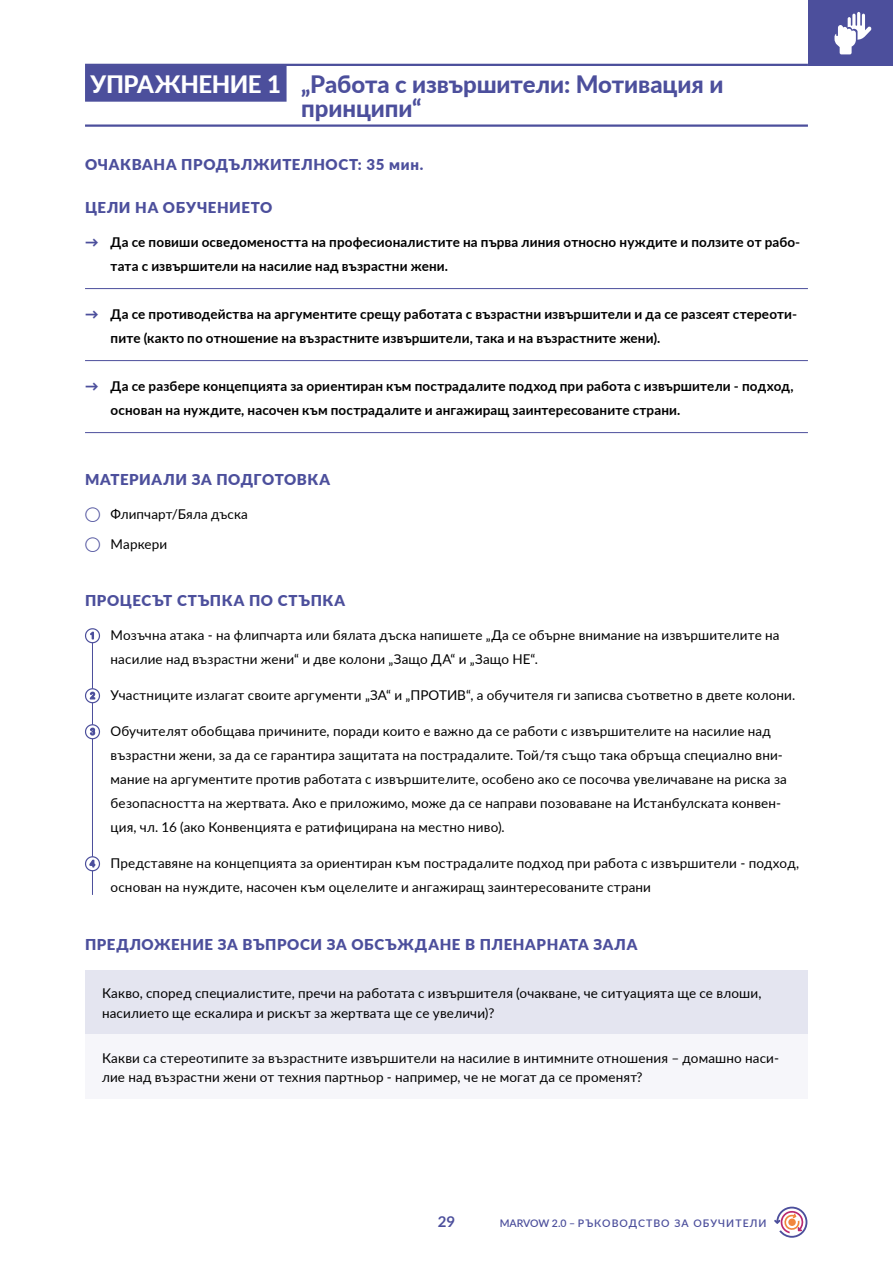
<style>
.page{position:relative;width:893px;height:1263px;background:#fff}
.page>*{position:absolute;margin:0;border:0;box-sizing:border-box;transform-origin:0 0}
.t1{font:800 24px/24px "Lato";letter-spacing:-.005em;color:#4c4f9c}
.t2{font:900 15px "Lato";letter-spacing:.035em;color:#4c4f9c}
.t3{font:700 15px "Lato";color:#4c4f9c}
.t4{font:13.5px/24px "Lato";letter-spacing:.01em;color:#000}
.t5{font:700 13.5px/24px "Lato";letter-spacing:.01em;color:#000}
.t6{font:600 10.5px "Lato";letter-spacing:.1em;color:#4c4f9c}
.s1{color:#fff}
.s2{font-weight:900;color:#4c4f9c}
</style>
<div class="page">
<div style="left:808px;top:0;width:85px;height:66px;background:#4c4f9c"></div>
<svg style="left:834px;top:12px;width:37px;height:42px"></svg>
<svg style="left:774px;top:1206px;width:33px;height:32px"></svg>
<hr style="left:85px;top:124px;width:723px;height:3px;background:#4c4f9c">
<hr style="left:85px;top:64px;width:723px;height:2px;background:#4c4f9c">
<div style="left:85px;top:66px;width:202px;height:36px;background:#4c4f9c"></div>
<hr style="left:85px;top:288px;width:723px;height:1px;background:#4c4f9c">
<hr style="left:85px;top:360px;width:723px;height:1px;background:#4c4f9c">
<hr style="left:85px;top:432px;width:723px;height:1px;background:#4c4f9c">
<hr style="left:92px;top:629px;width:1px;height:266px;background:#4c4f9c">
<div style="left:85px;top:970px;width:723px;height:65px;background:#e4e5f0"></div>
<div style="left:85px;top:1035px;width:723px;height:64px;background:#f6f6fa"></div>
<h1 class="t1" style="left:301px;top:71px;width:424px;text-indent:-210px"><span class="s1">УПРАЖНЕНИЕ 1</span> „Работа с извършители: Мотивация и принципи“</h1>
<p class="t2" style="left:85px;top:153px;width:340px">ОЧАКВАНА ПРОДЪЛЖИТЕЛНОСТ: 35 мин.</p>
<p class="t2" style="left:85px;top:197px;width:189px">ЦЕЛИ НА ОБУЧЕНИЕТО</p>
<p class="t5" style="left:111px;top:230px;width:691px;text-indent:-26px"><span class="s2">→</span> Да се повиши осведомеността на професионалистите на първа линия относно нуждите и ползите от рабо&shy;тата с извършители на насилие над възрастни жени.</p>
<p class="t5" style="left:111px;top:302px;width:688px;text-indent:-26px"><span class="s2">→</span> Да се противодейства на аргументите срещу работата с възрастни извършители и да се разсеят стереоти&shy;пите (както по отношение на възрастните извършители, така и на възрастните жени).</p>
<p class="t5" style="left:111px;top:374px;width:685px;text-indent:-26px"><span class="s2">→</span> Да се разбере концепцията за ориентиран към пострадалите подход при работа с извършители - подход, основан на нуждите, насочен към пострадалите и ангажиращ заинтересованите страни.</p>
<p class="t2" style="left:85px;top:468px;width:247px">МАТЕРИАЛИ ЗА ПОДГОТОВКА</p>
<p class="t4" style="left:85px;top:501px;width:164px"><span class="s2">դ</span> Флипчарт/Бяла дъска</p>
<p class="t4" style="left:85px;top:531px;width:84px"><span class="s2">դ</span> Маркери</p>
<p class="t2" style="left:85px;top:590px;width:262px">ПРОЦЕСЪТ СТЪПКА ПО СТЪПКА</p>
<p class="t4" style="left:111px;top:623px;width:670px;text-indent:-26px"><span class="s1">❶</span> Мозъчна атака - на флипчарта или бялата дъска напишете „Да се обърне внимание на извършителите на насилие над възрастни жени“ и две колони „Защо ДА“ и „Защо НЕ“.</p>
<p class="t4" style="left:85px;top:683px;width:712px"><span class="s1">❷</span> Участниците излагат своите аргументи „ЗА“ и „ПРОТИВ“, а обучителя ги записва съответно в двете колони.</p>
<p class="t4" style="left:111px;top:719px;width:678px;text-indent:-26px"><span class="s1">❸</span> Обучителят обобщава причините, поради които е важно да се работи с извършителите на насилие над възрастни жени, за да се гарантира защитата на пострадалите. Той/тя също така обръща специално вни&shy;мание на аргументите против работата с извършителите, особено ако се посочва увеличаване на риска за безопасността на жертвата. Ако е приложимо, може да се направи позоваване на Истанбулската конвен&shy;ция, чл. 16 (ако Конвенцията е ратифицирана на местно ниво).</p>
<p class="t4" style="left:111px;top:851px;width:690px;text-indent:-26px"><span class="s1">❹</span> Представяне на концепцията за ориентиран към пострадалите подход при работа с извършители - подход, основан на нуждите, насочен към оцелелите и ангажиращ заинтересованите страни</p>
<p class="t2" style="left:85px;top:933px;width:554px">ПРЕДЛОЖЕНИЕ ЗА ВЪПРОСИ ЗА ОБСЪЖДАНЕ В ПЛЕНАРНАТА ЗАЛА</p>
<p class="t4" style="left:102px;top:983px;width:661px;line-height:19.5px">Какво, според специалистите, пречи на работата с извършителя (очакване, че ситуацията ще се влоши, насилието ще ескалира и рискът за жертвата ще се увеличи)?</p>
<p class="t4" style="left:102px;top:1047px;width:678px;line-height:19.5px">Какви са стереотипите за възрастните извършители на насилие в интимните отношения – домашно наси&shy;лие над възрастни жени от техния партньор - например, че не могат да се променят?</p>
<p class="t3" style="left:438px;top:1212px;width:19px">29</p>
<p class="t6" style="left:500px;top:1217px;width:268px">MARVOW 2.0 – РЪКОВОДСТВО ЗА ОБУЧИТЕЛИ</p>
</div>
